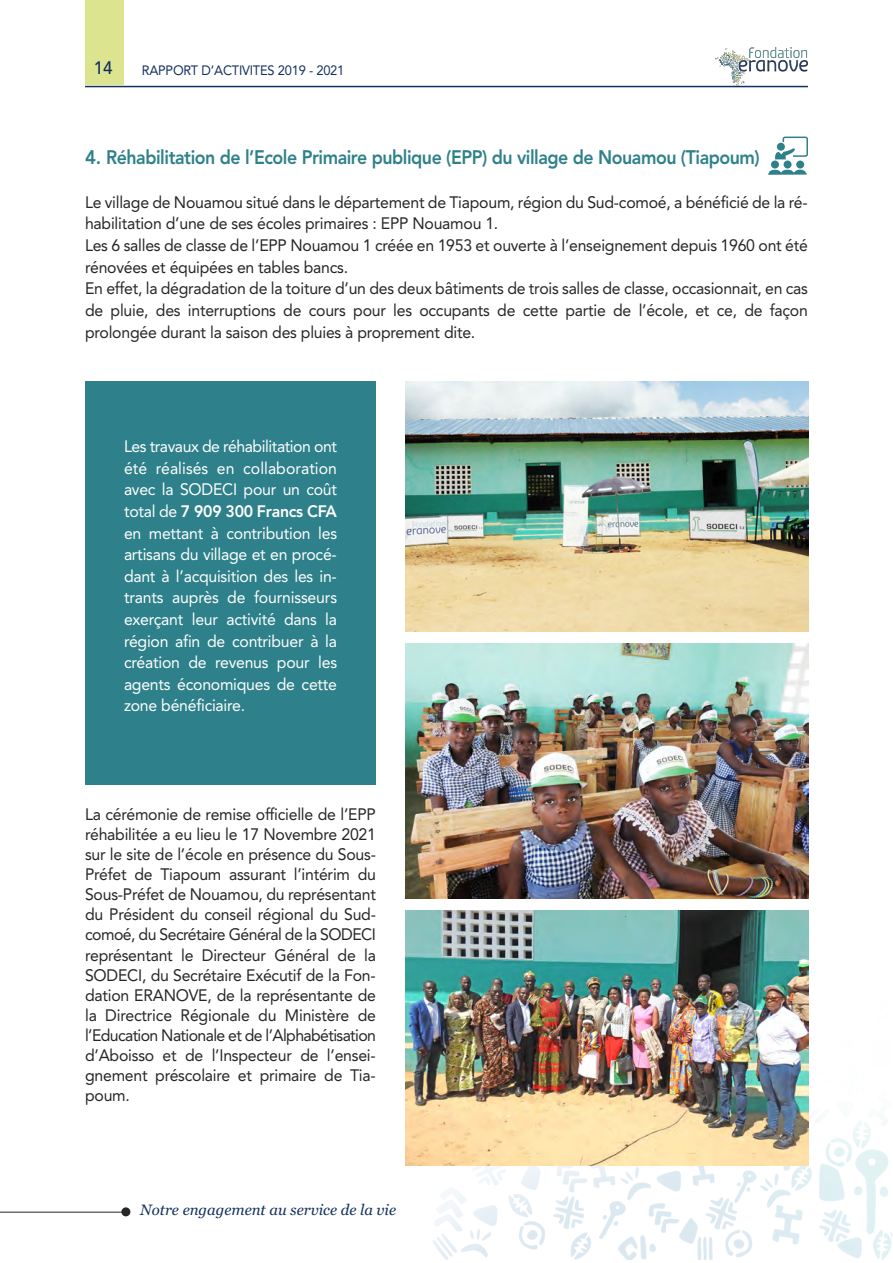
<style>
.page{position:relative;width:893px;height:1263px;background:#fff}
.page>*{position:absolute;margin:0;border:0;box-sizing:border-box;transform-origin:0 0}
.t1{font:800 19.5px "Avenir";letter-spacing:-.025em;color:#2e818a;scale:.95 1}
.t2{font:500 18px "Avenir";color:#13305e;scale:.95 1}
.t3{font:16.5px/20.1px "Avenir";letter-spacing:-.015em;color:#272526;scale:.96 1}
.t4{font:16.5px/21.6px "Avenir";letter-spacing:-.015em;color:#fff;text-align:justify;scale:.96 1}
.t5{font:italic 15px "Georgia";color:#13305e}
.t6{font:13.5px "Avenir";letter-spacing:-.015em;color:#13305e;scale:.95 1}
.s1{font-weight:800}
</style>
<div class="page">
<img style="left:716px;top:47px;width:92px;height:38px">
<hr style="left:85px;top:86px;width:723px;height:1px;background:#13305e">
<div style="left:85px;top:0;width:39px;height:85px;background:#dde48f"></div>
<hr style="left:0;top:1212px;width:126px;height:1px;background:#272526">
<div style="left:121px;top:1207px;width:9px;height:9px;background:#272526;border-radius:50%"></div>
<img style="left:405px;top:895px;width:486px;height:365px">
<div style="left:85px;top:381px;width:291px;height:404px;background:#2e818a"></div>
<img style="left:406px;top:381px;width:402px;height:250px">
<img style="left:406px;top:643px;width:402px;height:256px">
<img style="left:406px;top:910px;width:402px;height:256px">
<svg style="left:775px;top:136px;width:33px;height:23px"></svg>
<svg style="left:768px;top:170px;width:39px;height:5px"></svg>
<div style="left:771px;top:161px;width:8px;height:7px;background:#2e818a;border-radius:50%"></div>
<div style="left:784px;top:161px;width:8px;height:7px;background:#2e818a;border-radius:50%"></div>
<div style="left:796px;top:161px;width:8px;height:7px;background:#2e818a;border-radius:50%"></div>
<div style="left:777px;top:143px;width:8px;height:8px;background:#2e818a;border-radius:50%"></div>
<p class="t2" style="left:94px;top:52px;width:21px">14</p>
<p class="t6" style="left:142px;top:60px;width:215px">RAPPORT D’ACTIVITES 2019 - 2021</p>
<p class="t1" style="left:85px;top:142px;width:712px">4. Réhabilitation de l’Ecole Primaire publique (EPP) du village de Nouamou (Tiapoum)</p>
<p class="t3" style="left:85px;top:191px;width:754px;line-height:21.6px">Le village de Nouamou situé dans le département de Tiapoum, région du Sud-comoé, a bénéficié de la ré&shy;habilitation d’une de ses écoles primaires : EPP Nouamou 1.<br>Les 6 salles de classe de l’EPP Nouamou 1 créée en 1953 et ouverte à l’enseignement depuis 1960 ont été rénovées et équipées en tables bancs.<br>En effet, la dégradation de la toiture d’un des deux bâtiments de trois salles de classe, occasionnait, en cas de pluie, des interruptions de cours pour les occupants de cette partie de l’école, et ce, de façon prolongée durant la saison des pluies à proprement dite.</p>
<p class="t4" style="left:124px;top:435px;width:223px">Les travaux de réhabilitation ont été réalisés en collaboration avec la SODECI pour un coût total de <span class="s1">7 909 300 Francs CFA </span>en mettant à contribution les artisans du village et en procé&shy;dant à l’acquisition des les in&shy;trants auprès de fournisseurs exerçant leur activité dans la région afin de contribuer à la création de revenus pour les agents économiques de cette zone bénéficiaire.</p>
<p class="t3" style="left:85px;top:803px;width:305px;text-align:justify">La cérémonie de remise officielle de l’EPP réhabilitée a eu lieu le 17 Novembre 2021 sur le site de l’école en présence du Sous-Préfet de Tiapoum assurant l’intérim du Sous-Préfet de Nouamou, du représentant du Président du conseil régional du Sud&shy;comoé, du Secrétaire Général de la SODECI représentant le Directeur Général de la SODECI, du Secrétaire Exécutif de la Fon&shy;dation ERANOVE, de la représentante de la Directrice Régionale du Ministère de l’Education Nationale et de l’Alphabétisation d’Aboisso et de l’Inspecteur de l’ensei&shy;gnement préscolaire et primaire de Tia&shy;poum.</p>
<p class="t5" style="left:140px;top:1201px;width:257px">Notre engagement au service de la vie</p>
</div>
